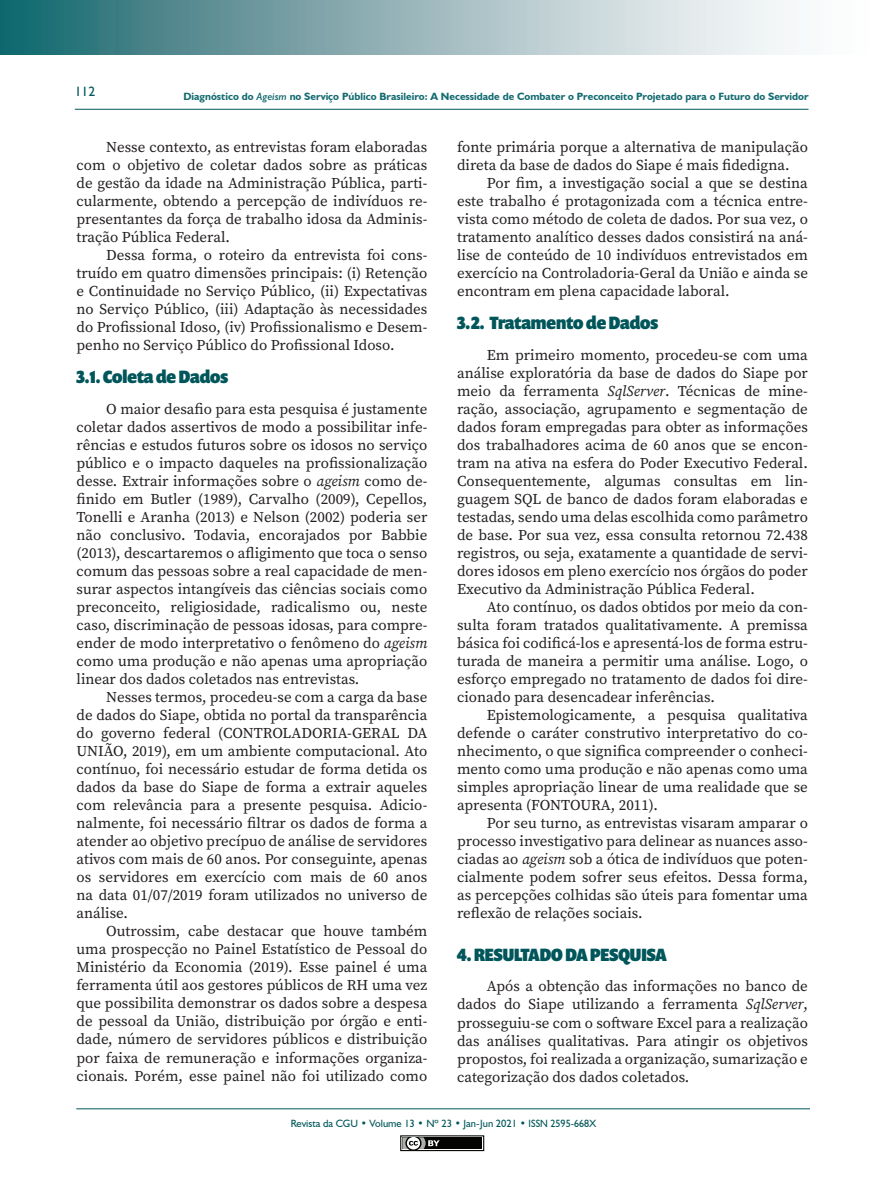
<style>
.page{position:relative;width:893px;height:1191px;background:#fff}
.page>*{position:absolute;margin:0;border:0;box-sizing:border-box;transform-origin:0 0}
.SUBTÍTULO_DUAS_COLUN{font:900 18px "Prenton RP Cond";color:#00565a}
.TÍTULO_DUAS_COLUNAS{font:900 18px "Prenton RP Cond";color:#00565a}
.TEXTO_DUAS_COLUNAS{font:15px/18px "Source Serif Variable";color:#231f20;text-align:justify}
.t1{font:13.5px "Humanist 521 BT";color:#00565a}
.t2{font:700 10.5px "Humanist 521 BT";color:#136b71}
.t3{font:10.5px "Humanist 521 BT";color:#00565a}
.s1{font-family:"Gill Sans";font-weight:600;font-style:italic}
.s2{font-style:italic}
</style>
<div class="page">
<svg style="left:0;top:0;width:784px;height:54px;background:#8eb1b5"></svg>
<hr style="left:75px;top:109px;width:733px;height:1px;background:#00565a">
<hr style="left:76px;top:1108px;width:734px;height:1px;background:#00565a">
<div style="left:400px;top:1135px;width:84px;height:16px;border:1px solid #040503"></div>
<div style="left:402px;top:1137px;width:80px;height:12px;background:#040503"></div>
<svg style="left:400px;top:1135px;width:40px;height:16px"></svg>
<p class="t1" style="left:75px;top:83px;width:22px">112</p>
<p class="t2" style="left:183px;top:90px;width:627px">Diagnóstico do <span class="s1">Ageism</span> no Serviço Público Brasileiro: A Necessidade de Combater o Preconceito Projetado para o Futuro do Servidor</p>
<p class="TEXTO_DUAS_COLUNAS" style="left:77px;top:138px;width:352px;text-indent:30px">Nesse contexto, as entrevistas foram elaboradas com o objetivo de coletar dados sobre as práticas de gestão da idade na Administração Pública, parti&shy;cularmente, obtendo a percepção de indivíduos re&shy;presentantes da força de trabalho idosa da Adminis&shy;tração Pública Federal.</p>
<p class="TEXTO_DUAS_COLUNAS" style="left:77px;top:246px;width:352px;text-indent:30px">Dessa forma, o roteiro da entrevista foi cons&shy;truído em quatro dimensões principais: (i) Retenção e Continuidade no Serviço Público, (ii) Expectativas no Serviço Público, (iii) Adaptação às necessidades do Profissional Idoso, (iv) Profissionalismo e Desem&shy;penho no Serviço Público do Profissional Idoso.</p>
<p class="SUBTÍTULO_DUAS_COLUN" style="left:77px;top:366px;width:153px">3.1. Coleta de Dados</p>
<p class="TEXTO_DUAS_COLUNAS" style="left:77px;top:400px;width:352px;text-indent:30px">O maior desafio para esta pesquisa é justamente coletar dados assertivos de modo a possibilitar infe&shy;rências e estudos futuros sobre os idosos no serviço público e o impacto daqueles na profissionalização desse. Extrair informações sobre o <span class="s2">ageism</span> como de&shy;finido em Butler (1989), Carvalho (2009), Cepellos, Tonelli e Aranha (2013) e Nelson (2002) poderia ser não conclusivo. Todavia, encorajados por Babbie (2013), descartaremos o afligimento que toca o senso comum das pessoas sobre a real capacidade de men&shy;surar aspectos intangíveis das ciências sociais como preconceito, religiosidade, radicalismo ou, neste caso, discriminação de pessoas idosas, para compre&shy;ender de modo interpretativo o fenômeno do <span class="s2">ageism </span>como uma produção e não apenas uma apropriação linear dos dados coletados nas entrevistas.</p>
<p class="TEXTO_DUAS_COLUNAS" style="left:77px;top:688px;width:352px;text-indent:30px">Nesses termos, procedeu-se com a carga da base de dados do Siape, obtida no portal da transparência do governo federal (CONTROLADORIA-GERAL DA UNIÃO, 2019), em um ambiente computacional. Ato contínuo, foi necessário estudar de forma detida os dados da base do Siape de forma a extrair aqueles com relevância para a presente pesquisa. Adicio&shy;nalmente, foi necessário filtrar os dados de forma a atender ao objetivo precípuo de análise de servidores ativos com mais de 60 anos. Por conseguinte, apenas os servidores em exercício com mais de 60 anos na data 01/07/2019 foram utilizados no universo de análise.</p>
<p class="TEXTO_DUAS_COLUNAS" style="left:77px;top:922px;width:352px;text-indent:30px">Outrossim, cabe destacar que houve também uma prospecção no Painel Estatístico de Pessoal do Ministério da Economia (2019). Esse painel é uma ferramenta útil aos gestores públicos de RH uma vez que possibilita demonstrar os dados sobre a despesa de pessoal da União, distribuição por órgão e enti&shy;dade, número de servidores públicos e distribuição por faixa de remuneração e informações organiza&shy;cionais. Porém, esse painel não foi utilizado como</p>
<p class="TEXTO_DUAS_COLUNAS" style="left:457px;top:138px;width:352px">fonte primária porque a alternativa de manipulação direta da base de dados do Siape é mais fidedigna.</p>
<p class="TEXTO_DUAS_COLUNAS" style="left:457px;top:174px;width:352px;text-indent:30px">Por fim, a investigação social a que se destina este trabalho é protagonizada com a técnica entre&shy;vista como método de coleta de dados. Por sua vez, o tratamento analítico desses dados consistirá na aná&shy;lise de conteúdo de 10 indivíduos entrevistados em exercício na Controladoria-Geral da União e ainda se encontram em plena capacidade laboral.</p>
<p class="SUBTÍTULO_DUAS_COLUN" style="left:457px;top:312px;width:203px">3.2. Tratamento de Dados</p>
<p class="TEXTO_DUAS_COLUNAS" style="left:457px;top:346px;width:352px;text-indent:30px">Em primeiro momento, procedeu-se com uma análise exploratória da base de dados do Siape por meio da ferramenta <span class="s2">SqlServer</span>. Técnicas de mine&shy;ração, associação, agrupamento e segmentação de dados foram empregadas para obter as informações dos trabalhadores acima de 60 anos que se encon&shy;tram na ativa na esfera do Poder Executivo Federal.<br>Consequentemente, algumas consultas em lin&shy;guagem SQL de banco de dados foram elaboradas e testadas, sendo uma delas escolhida como parâmetro de base. Por sua vez, essa consulta retornou 72.438 registros, ou seja, exatamente a quantidade de servi&shy;dores idosos em pleno exercício nos órgãos do poder Executivo da Administração Pública Federal.</p>
<p class="TEXTO_DUAS_COLUNAS" style="left:457px;top:598px;width:352px;text-indent:30px">Ato contínuo, os dados obtidos por meio da con&shy;sulta foram tratados qualitativamente. A premissa básica foi codificá-los e apresentá-los de forma estru&shy;turada de maneira a permitir uma análise. Logo, o esforço empregado no tratamento de dados foi dire&shy;cionado para desencadear inferências.</p>
<p class="TEXTO_DUAS_COLUNAS" style="left:457px;top:706px;width:352px;text-indent:30px">Epistemologicamente, a pesquisa qualitativa defende o caráter construtivo interpretativo do co&shy;nhecimento, o que significa compreender o conheci&shy;mento como uma produção e não apenas como uma simples apropriação linear de uma realidade que se apresenta (FONTOURA, 2011).</p>
<p class="TEXTO_DUAS_COLUNAS" style="left:457px;top:814px;width:352px;text-indent:30px">Por seu turno, as entrevistas visaram amparar o processo investigativo para delinear as nuances asso&shy;ciadas ao <span class="s2">ageism</span> sob a ótica de indivíduos que poten&shy;cialmente podem sofrer seus efeitos. Dessa forma, as percepções colhidas são úteis para fomentar uma reflexão de relações sociais.</p>
<p class="TÍTULO_DUAS_COLUNAS" style="left:457px;top:943px;width:211px">4. RESULTADO DA PESQUISA</p>
<p class="TEXTO_DUAS_COLUNAS" style="left:457px;top:977px;width:352px;text-indent:30px">Após a obtenção das informações no banco de dados do Siape utilizando a ferramenta <span class="s2">SqlServer</span>, prosseguiu-se com o software Excel para a realização das análises qualitativas. Para atingir os objetivos propostos, foi realizada a organização, sumarização e categorização dos dados coletados.</p>
<p class="t3" style="left:291px;top:1116px;width:307px">Revista da CGU • Volume 13 • Nº 23 • Jan-Jun 2021 • ISSN 2595-668X</p>
</div>
